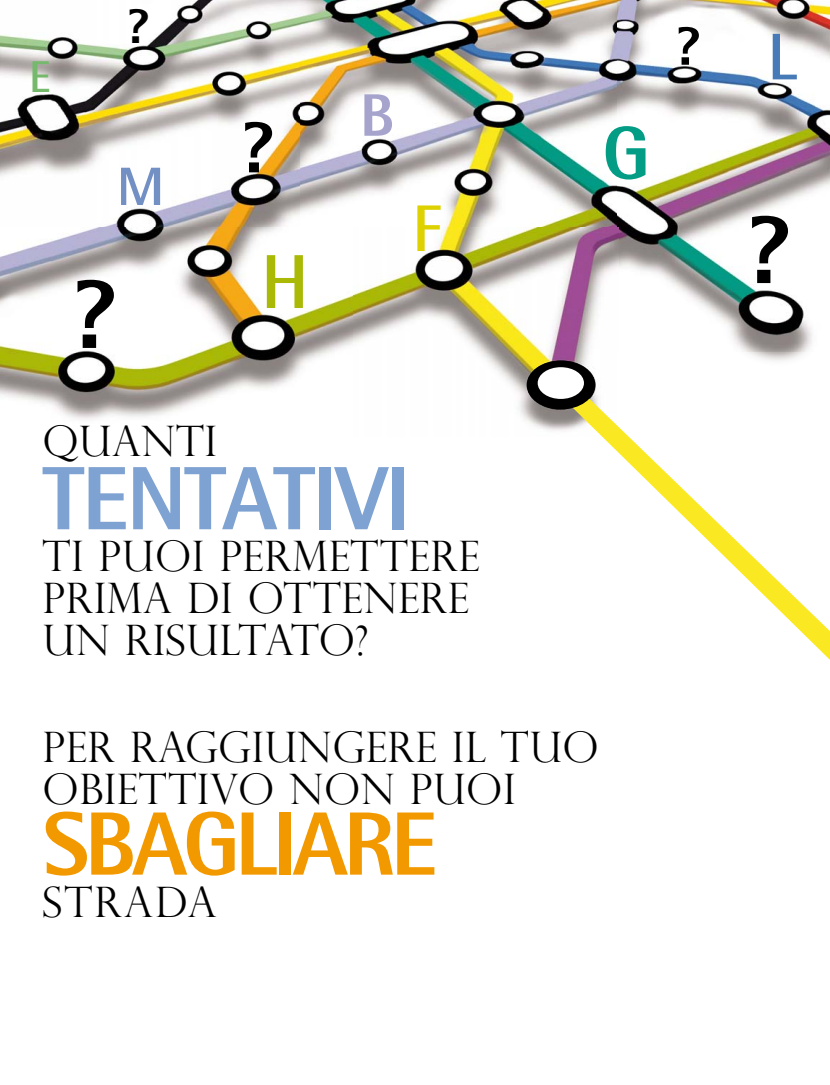
<style>
.page{position:relative;width:830px;height:1085px;background:#fff}
.page>*{position:absolute;margin:0;border:0;box-sizing:border-box;transform-origin:0 0}
.t1{font:800 97.2px "Rotis Semi Sans";color:#000}
.t2{font:800 96px "Rotis Semi Sans";color:#000}
.t3{font:800 90px "Rotis Semi Sans";letter-spacing:-.05em;color:#f39900}
.t4{font:800 90px "Rotis Semi Sans";letter-spacing:-.025em;color:#7ea2d1}
.t5{font:700 76.5px "Rotis Semi Sans";color:#a9b905}
.t6{font:800 75px "Rotis Semi Sans";color:#039c85}
.t7{font:800 72px "Rotis Semi Sans";color:#000}
.t8{font:700 66px "Rotis Semi Sans";color:#477bb7}
.t9{font:700 66px "Rotis Semi Sans";color:#ded100}
.t10{font:800 60px "Rotis Semi Sans";color:#a6a4cd}
.t11{font:800 54px "Rotis Semi Sans";color:#000}
.t12{font:800 54px "Rotis Semi Sans";color:#7390c4}
.t13{font:800 48.6px "Rotis Semi Sans";color:#000}
.t14{font:700 44.55px "Rotis Semi Sans";color:#75b96c}
.t15{font:300 42px/42px "Perpetua Titling";letter-spacing:.01em;color:#000}
</style>
<div class="page">
<img style="left:0;top:0;width:829px;height:431px">
<svg style="left:556px;top:379px;width:273px;height:280px"></svg>
<div style="left:526px;top:360px;width:69px;height:49px;background:#000;border-radius:50%"></div>
<div style="left:537px;top:367px;width:46px;height:32px;background:#fff;border-radius:50%"></div>
<p class="t14" style="left:29px;top:61px;width:23px">E</p>
<p class="t13" style="left:126px;top:9px;width:24px">?</p>
<p class="t12" style="left:117px;top:168px;width:49px">M</p>
<p class="t1" style="left:70px;top:281px;width:47px">?</p>
<p class="t7" style="left:240px;top:123px;width:35px">?</p>
<p class="t5" style="left:260px;top:255px;width:50px">H</p>
<p class="t10" style="left:360px;top:94px;width:36px">B</p>
<p class="t9" style="left:412px;top:205px;width:31px">F</p>
<p class="t6" style="left:602px;top:127px;width:49px">G</p>
<p class="t15" style="left:43px;top:420px;width:176px">QUANTI</p>
<p class="t4" style="left:43px;top:467px;width:369px">TENTATIVI</p>
<p class="t15" style="left:43px;top:535px;width:438px">TI PUOI PERMETTERE<br>PRIMA DI OTTENERE<br>UN RISULTATO?</p>
<p class="t15" style="left:43px;top:726px;width:557px">PER RAGGIUNGERE IL TUO<br>OBIETTIVO NON PUOI</p>
<p class="t3" style="left:43px;top:812px;width:396px">SBAGLIARE</p>
<p class="t15" style="left:43px;top:881px;width:175px">STRADA</p>
<p class="t11" style="left:674px;top:27px;width:27px">?</p>
<p class="t8" style="left:767px;top:34px;width:31px">L</p>
<p class="t2" style="left:744px;top:217px;width:46px">?</p>
</div>
